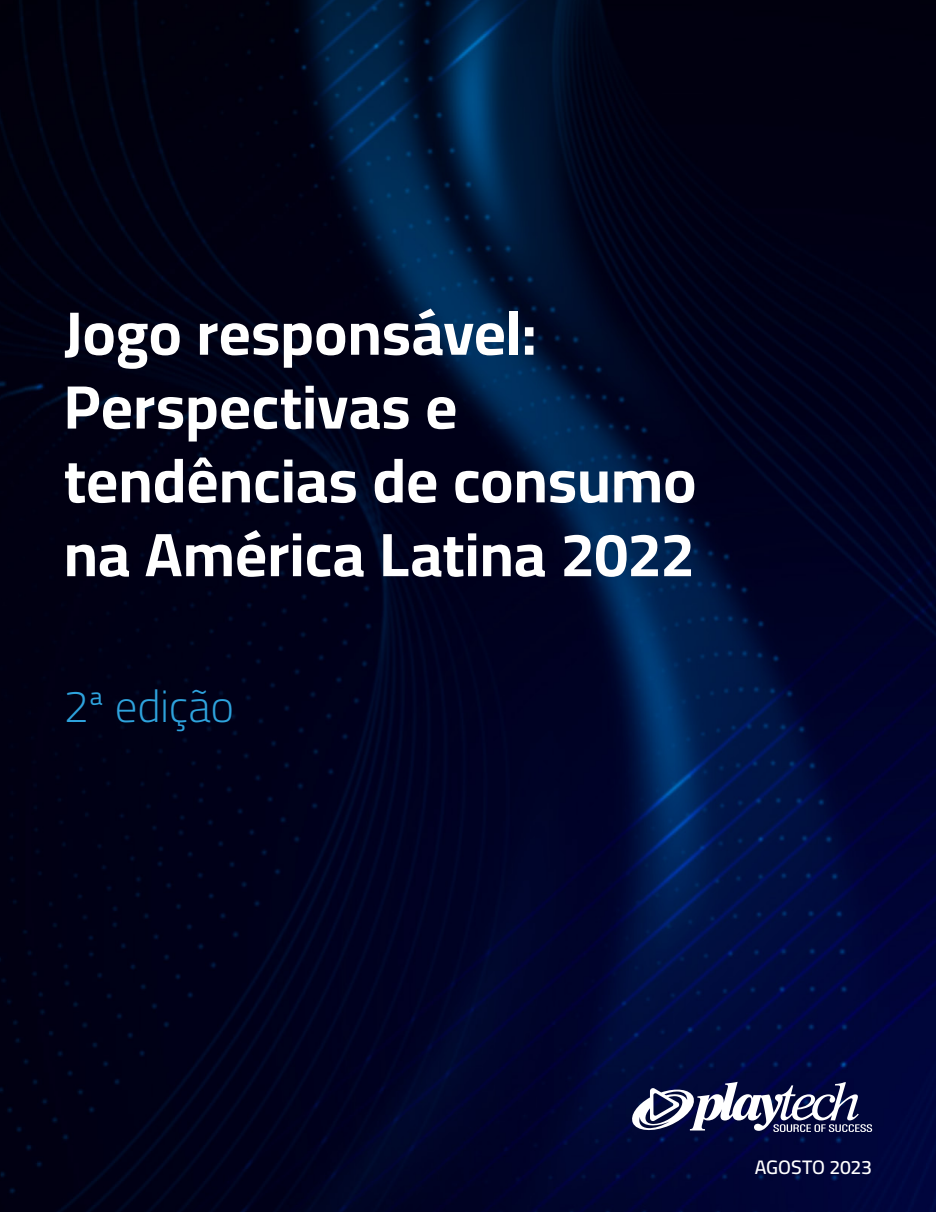
<style>
.page{position:relative;width:936px;height:1212px;background:#fff}
.page>*{position:absolute;margin:0;border:0;box-sizing:border-box;transform-origin:0 0}
.t1{font:700 61.5px/73.8px "Cairo";letter-spacing:.005em;color:#fff}
.t2{font:300 45px "Cairo";letter-spacing:-.005em;color:#2ea3dd}
.t3{font:600 19.5px "Cairo";letter-spacing:-.01em;color:#fff}
</style>
<div class="page">
<img style="left:0;top:0;width:935px;height:1212px">
<svg style="left:632px;top:1082px;width:240px;height:50px"></svg>
<p class="t1" style="left:64px;top:298px;width:634px">Jogo responsável:<br>Perspectivas e tendências de consumo na América Latina 2022</p>
<p class="t2" style="left:64px;top:673px;width:172px">2ª edição</p>
<p class="t3" style="left:754px;top:1152px;width:119px">AGOSTO 2023</p>
</div>
